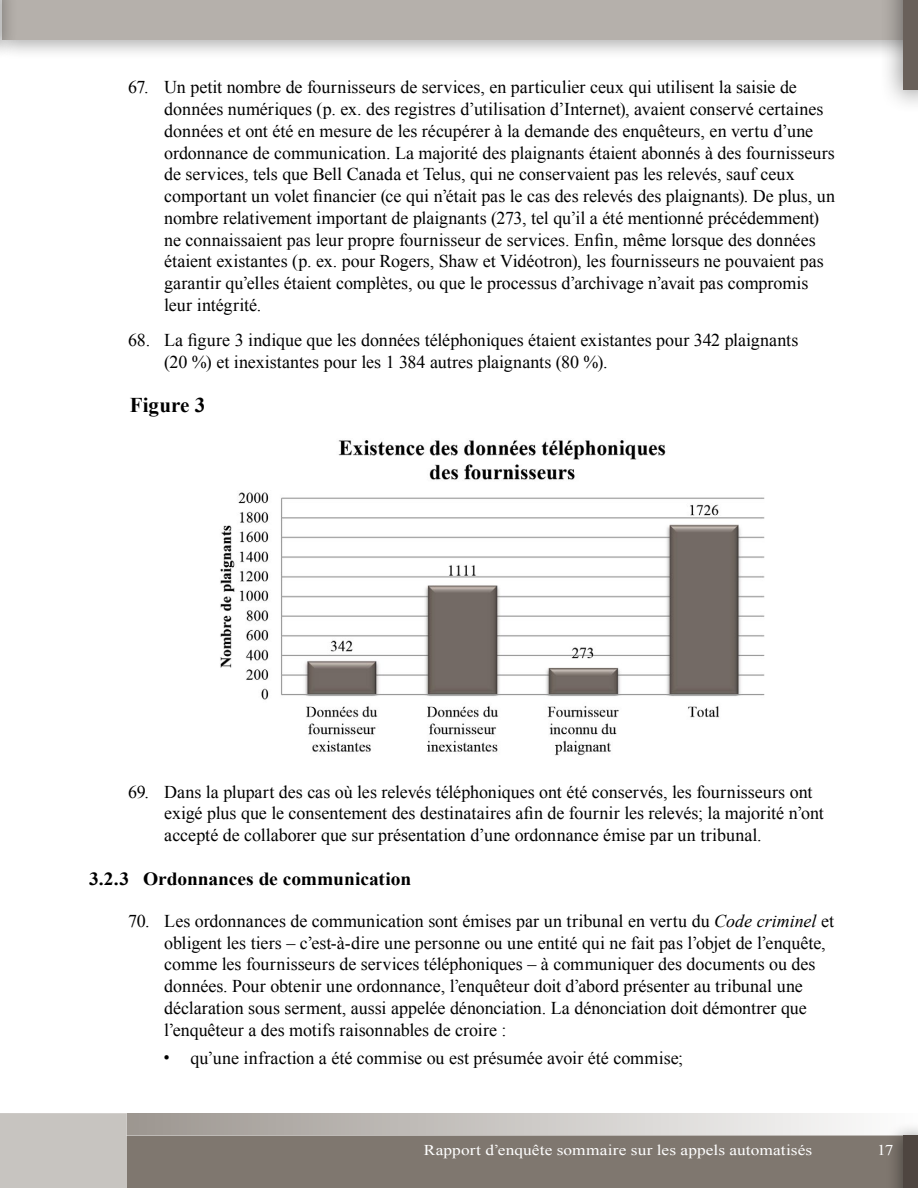
<style>
.page{position:relative;width:918px;height:1188px;background:#fff}
.page>*{position:absolute;margin:0;border:0;box-sizing:border-box;transform-origin:0 0}
.Table_no{font:700 21px "Times New Roman";letter-spacing:.005em;color:#000}
.H3_good{font:700 18.6px "Times New Roman";letter-spacing:-.005em;color:#000;scale:1.05 1}
.t1{font:18px/21.8px "Times New Roman";letter-spacing:-.005em;color:#000}
.t2{font:15px "Times New Roman";letter-spacing:.005em;color:#fff;scale:1.16 1}
.s1{font-style:italic}
.s2{font-family:"Bliss";font-size:21px}
</style>
<div class="page">
<div style="left:126px;top:1136px;width:759px;height:52px;background:#7f776f"></div>
<div style="left:885px;top:1121px;width:33px;height:67px;background:#000;opacity:.4"></div>
<div style="left:903px;top:1135px;width:15px;height:53px;background:#4e4540"></div>
<svg style="left:126px;top:1114px;width:792px;height:21px;background:#ccc9c6"></svg>
<div style="left:0;top:0;width:918px;height:61px;background:#000;opacity:.5"></div>
<div style="left:2px;top:0;width:916px;height:40px;background:#b5b0ab"></div>
<div style="left:879px;top:0;width:39px;height:114px;background:#000;opacity:.45"></div>
<div style="left:904px;top:0;width:14px;height:90px;background:#69605a"></div>
<div style="left:0;top:0;width:19px;height:61px;background:#000;opacity:.5"></div>
<div style="left:0;top:1114px;width:126px;height:74px;background:#c7c4c0"></div>
<img style="left:220px;top:440px;width:545px;height:316px">
<p class="t1" style="left:164px;top:76px;width:673px;text-indent:-36px">67. Un petit nombre de fournisseurs de services, en particulier ceux qui utilisent la saisie de données numériques (p. ex. des registres d’utilisation d’Internet), avaient conservé certaines données et ont été en mesure de les récupérer à la demande des enquêteurs, en vertu d’une ordonnance de communication. La majorité des plaignants étaient abonnés à des fournisseurs de services, tels que Bell Canada et Telus, qui ne conservaient pas les relevés, sauf ceux comportant un volet financier (ce qui n’était pas le cas des relevés des plaignants). De plus, un nombre relativement important de plaignants (273, tel qu’il a été mentionné précédemment) ne connaissaient pas leur propre fournisseur de services. Enfin, même lorsque des données étaient existantes (p. ex. pour Rogers, Shaw et Vidéotron), les fournisseurs ne pouvaient pas garantir qu’elles étaient complètes, ou que le processus d’archivage n’avait pas compromis leur intégrité.</p>
<p class="t1" style="left:164px;top:329px;width:636px;text-indent:-36px">68. La figure 3 indique que les données téléphoniques étaient existantes pour 342 plaignants (20 %) et inexistantes pour les 1 384 autres plaignants (80 %).</p>
<p class="Table_no" style="left:130px;top:391px;width:77px">Figure 3</p>
<p class="t1" style="left:164px;top:781px;width:661px;text-indent:-36px">69. Dans la plupart des cas où les relevés téléphoniques ont été conservés, les fournisseurs ont exigé plus que le consentement des destinataires afin de fournir les relevés; la majorité n’ont accepté de collaborer que sur présentation d’une ordonnance émise par un tribunal.</p>
<p class="H3_good" style="left:89px;top:866px;width:308px">3.2.3 Ordonnances de communication</p>
<p class="t1" style="left:164px;top:910px;width:671px;text-indent:-36px">70. Les ordonnances de communication sont émises par un tribunal en vertu du <span class="s1">Code criminel</span> et obligent les tiers – c’est-à-dire une personne ou une entité qui ne fait pas l’objet de l’enquête, comme les fournisseurs de services téléphoniques – à communiquer des documents ou des données. Pour obtenir une ordonnance, l’enquêteur doit d’abord présenter au tribunal une déclaration sous serment, aussi appelée dénonciation. La dénonciation doit démontrer que l’enquêteur a des motifs raisonnables de croire :</p>
<p class="t1" style="left:164px;top:1047px;width:521px"><span class="s2">•</span> qu’une infraction a été commise ou est présumée avoir été commise;</p>
<p class="t2" style="left:424px;top:1140px;width:336px">Rapport d’enquête sommaire sur les appels automatisés</p>
<p class="t2" style="left:877px;top:1140px;width:15px">17</p>
</div>
